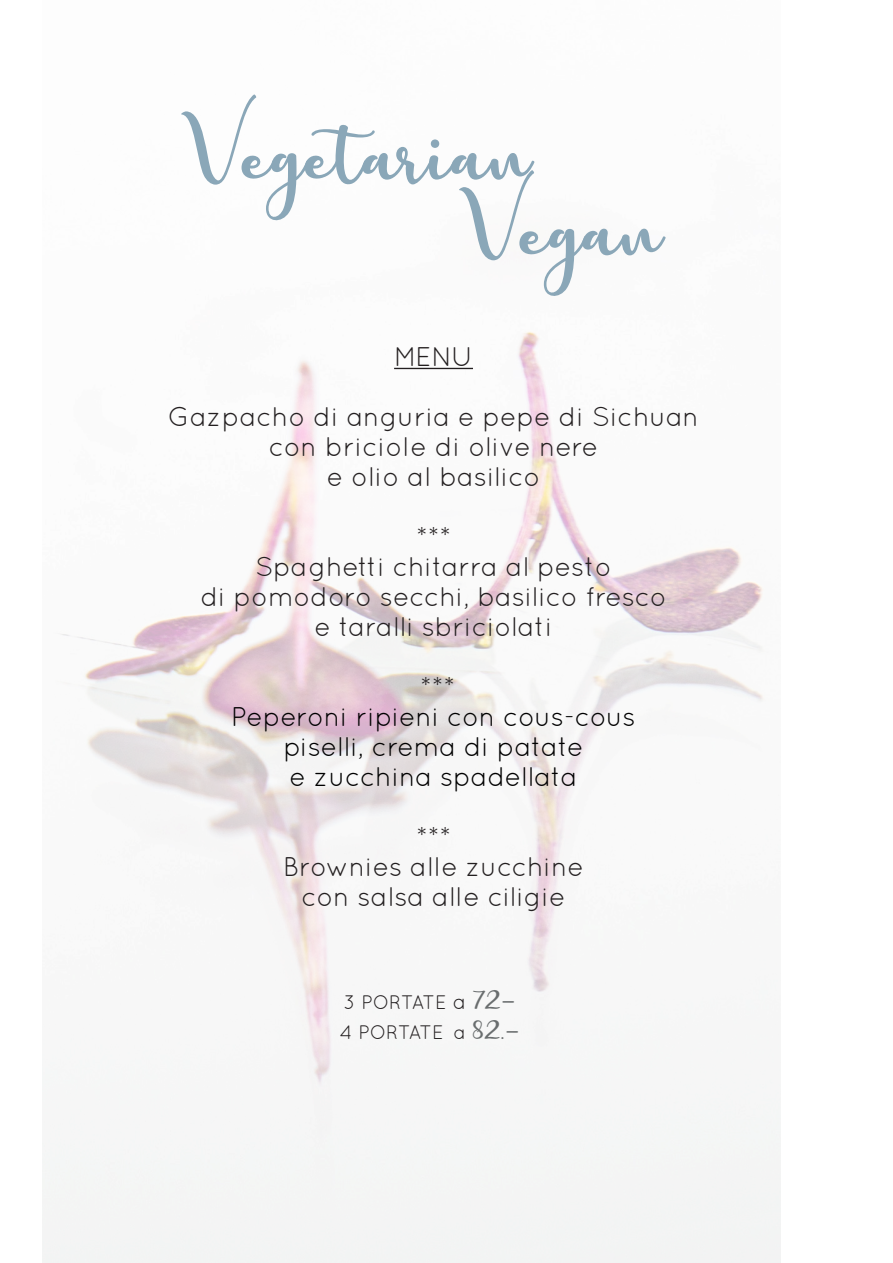
<style>
.page{position:relative;width:893px;height:1263px;background:#fff}
.page>*{position:absolute;margin:0;border:0;box-sizing:border-box;transform-origin:0 0}
.t1{font:63px "charlotte";color:#8aa7b8}
.t2{font:27px "Quicksand";letter-spacing:-.005em;color:#231f20}
.t3{font:27px "Quicksand";letter-spacing:-.005em;color:#000}
.t4{font:19.5px "Quicksand";letter-spacing:-.01em;color:#231f20}
.s1{font-size:21px}
.s2{font-family:"charlotte";font-size:21px;color:#696d6e}
</style>
<div class="page">
<img style="left:43px;top:331px;width:737px;height:932px">
<hr style="left:394px;top:368px;width:79px;height:1px;background:#231f20">
<p class="t1" style="left:191px;top:121px;width:342px">Vegetarian</p>
<p class="t1" style="left:469px;top:197px;width:196px">Vegan</p>
<p class="t2" style="left:394px;top:341px;width:80px">MENU</p>
<p class="t2" style="left:168px;top:401px;width:533px">Gazpacho di anguria e pepe di Sichuan</p>
<p class="t2" style="left:269px;top:431px;width:331px">con briciole di olive nere</p>
<p class="t2" style="left:327px;top:461px;width:215px">e olio al basilico</p>
<p class="t2" style="left:416px;top:521px;width:36px">***</p>
<p class="t2" style="left:255px;top:551px;width:358px">Spaghetti chitarra al pesto</p>
<p class="t2" style="left:200px;top:581px;width:468px">di pomodoro secchi, basilico fresco</p>
<p class="t2" style="left:314px;top:611px;width:240px">e taralli sbriciolati</p>
<p class="t2" style="left:420px;top:671px;width:36px">***</p>
<p class="t3" style="left:231px;top:701px;width:406px">Peperoni ripieni con cous-cous</p>
<p class="t3" style="left:283px;top:731px;width:302px">piselli, crema di patate</p>
<p class="t3" style="left:290px;top:761px;width:289px">e zucchina spadellata</p>
<p class="t2" style="left:416px;top:821px;width:36px">***</p>
<p class="t2" style="left:283px;top:851px;width:302px">Brownies alle zucchine</p>
<p class="t2" style="left:302px;top:881px;width:265px">con salsa alle ciligie</p>
<p class="t4" style="left:344px;top:991px;width:175px">3 PORTATE <span class="s1">a</span> <span class="s2">72-</span></p>
<p class="t4" style="left:340px;top:1021px;width:183px">4 PORTATE a <span class="s2">82.-</span></p>
</div>
